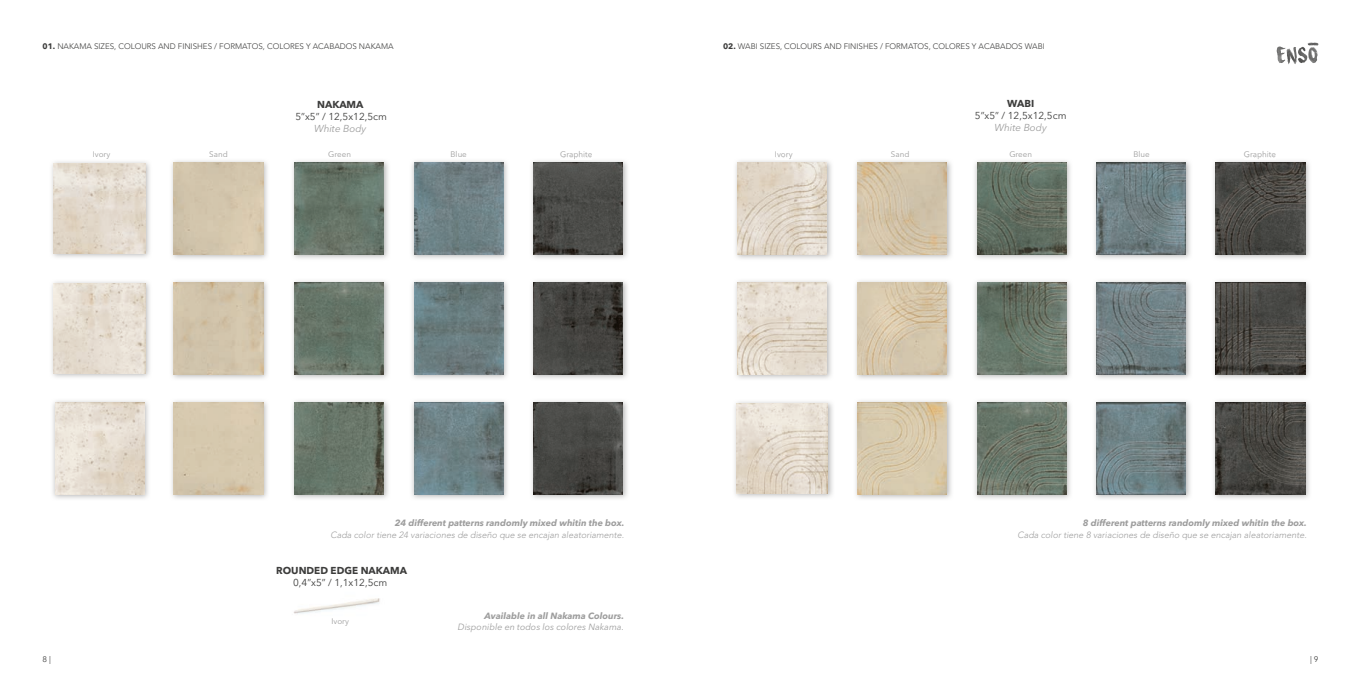
<style>
.page{position:relative;width:1361px;height:681px;background:#fff}
.page>*{position:absolute;margin:0;border:0;box-sizing:border-box;transform-origin:0 0}
.t1{font:10px "Avenir Next LT Pro";color:#3d3d3c}
.t2{font:700 10px "Avenir Next LT Pro";color:#3d3d3c}
.t3{font:italic 10px "Avenir Next LT Pro";color:#9d9d9d}
.t4{font:italic 300 9px "Avenir LT Std";color:#9d9d9d}
.t5{font:italic 700 9px "Avenir Next LT Pro";color:#9d9d9d}
.t6{font:italic 9px "Avenir Next LT Pro";color:#9d9d9d}
.t7{font:300 8px "Avenir LT Std";color:#3d3d3c}
.t8{font:8px "Avenir Next LT Pro";color:#9d9d9d}
.t9{font:8px "Avenir Next LT Pro";color:#3d3d3c}
.s1{font-family:"Avenir Next LT Pro";font-weight:700}
</style>
<div class="page">
<img style="left:294px;top:598px;width:86px;height:16px">
<img style="left:292px;top:160px;width:97px;height:99px">
<img style="left:294px;top:162px;width:90px;height:92px">
<img style="left:51px;top:161px;width:99px;height:97px">
<img style="left:54px;top:164px;width:92px;height:89px">
<img style="left:171px;top:160px;width:97px;height:99px">
<img style="left:174px;top:162px;width:89px;height:92px">
<img style="left:411px;top:160px;width:97px;height:99px">
<img style="left:414px;top:162px;width:89px;height:92px">
<img style="left:531px;top:160px;width:97px;height:99px">
<img style="left:533px;top:162px;width:90px;height:92px">
<img style="left:292px;top:280px;width:97px;height:99px">
<img style="left:294px;top:282px;width:90px;height:92px">
<img style="left:51px;top:281px;width:99px;height:97px">
<img style="left:54px;top:283px;width:92px;height:90px">
<img style="left:171px;top:280px;width:97px;height:99px">
<img style="left:174px;top:282px;width:89px;height:92px">
<img style="left:411px;top:280px;width:97px;height:99px">
<img style="left:414px;top:282px;width:89px;height:92px">
<img style="left:531px;top:280px;width:97px;height:99px">
<img style="left:533px;top:282px;width:90px;height:92px">
<img style="left:292px;top:400px;width:97px;height:99px">
<img style="left:294px;top:402px;width:90px;height:92px">
<img style="left:52px;top:400px;width:97px;height:99px">
<img style="left:55px;top:402px;width:89px;height:92px">
<img style="left:171px;top:400px;width:97px;height:99px">
<div style="left:174px;top:402px;width:89px;height:92px;background:#d6c9ae"></div>
<img style="left:411px;top:400px;width:97px;height:99px">
<img style="left:414px;top:402px;width:89px;height:92px">
<img style="left:531px;top:400px;width:97px;height:99px">
<img style="left:533px;top:402px;width:90px;height:92px">
<img style="left:974px;top:160px;width:97px;height:99px">
<img style="left:977px;top:162px;width:89px;height:92px">
<img style="left:735px;top:160px;width:97px;height:99px">
<img style="left:737px;top:162px;width:89px;height:92px">
<img style="left:855px;top:160px;width:97px;height:99px">
<img style="left:857px;top:162px;width:89px;height:92px">
<img style="left:1094px;top:160px;width:97px;height:99px">
<img style="left:1096px;top:162px;width:89px;height:92px">
<img style="left:1213px;top:160px;width:97px;height:99px">
<img style="left:1216px;top:162px;width:89px;height:92px">
<img style="left:974px;top:280px;width:97px;height:99px">
<img style="left:977px;top:282px;width:89px;height:92px">
<img style="left:735px;top:280px;width:97px;height:99px">
<img style="left:737px;top:282px;width:89px;height:92px">
<img style="left:855px;top:280px;width:97px;height:99px">
<img style="left:857px;top:282px;width:89px;height:92px">
<img style="left:1094px;top:280px;width:97px;height:99px">
<img style="left:1096px;top:282px;width:89px;height:92px">
<img style="left:1213px;top:280px;width:97px;height:99px">
<img style="left:1216px;top:282px;width:89px;height:92px">
<img style="left:974px;top:400px;width:97px;height:99px">
<img style="left:977px;top:402px;width:89px;height:92px">
<img style="left:734px;top:401px;width:99px;height:97px">
<img style="left:736px;top:403px;width:92px;height:90px">
<img style="left:855px;top:400px;width:97px;height:99px">
<img style="left:857px;top:402px;width:89px;height:92px">
<img style="left:1094px;top:400px;width:97px;height:99px">
<img style="left:1096px;top:402px;width:89px;height:92px">
<img style="left:1213px;top:400px;width:97px;height:99px">
<img style="left:1216px;top:402px;width:89px;height:92px">
<svg style="left:1276px;top:43px;width:42px;height:21px"></svg>
<p class="t7" style="left:43px;top:41px;width:353px"><span class="s1">01.</span> NAKAMA SIZES, COLOURS AND FINISHES / FORMATOS, COLORES Y ACABADOS NAKAMA</p>
<p class="t2" style="left:317px;top:98px;width:48px">NAKAMA</p>
<p class="t1" style="left:295px;top:110px;width:93px">5”x5” / 12,5x12,5cm</p>
<p class="t3" style="left:314px;top:122px;width:54px">White Body</p>
<p class="t7" style="left:723px;top:41px;width:323px"><span class="s1">02.</span> WABI SIZES, COLOURS AND FINISHES / FORMATOS, COLORES Y ACABADOS WABI</p>
<p class="t2" style="left:1007px;top:98px;width:29px">WABI</p>
<p class="t1" style="left:975px;top:110px;width:93px">5”x5” / 12,5x12,5cm</p>
<p class="t3" style="left:994px;top:122px;width:54px">White Body</p>
<p class="t8" style="left:93px;top:149px;width:19px">Ivory</p>
<p class="t8" style="left:209px;top:149px;width:20px">Sand</p>
<p class="t8" style="left:450px;top:149px;width:18px">Blue</p>
<p class="t8" style="left:560px;top:149px;width:34px">Graphite</p>
<p class="t8" style="left:775px;top:149px;width:19px">Ivory</p>
<p class="t8" style="left:1133px;top:149px;width:18px">Blue</p>
<p class="t8" style="left:1244px;top:149px;width:34px">Graphite</p>
<p class="t8" style="left:328px;top:149px;width:24px">Green</p>
<p class="t8" style="left:891px;top:149px;width:20px">Sand</p>
<p class="t8" style="left:1009px;top:149px;width:24px">Green</p>
<p class="t5" style="left:395px;top:517px;width:231px">24 different patterns randomly mixed whitin the box.</p>
<p class="t4" style="left:330px;top:529px;width:295px">Cada color tiene 24 variaciones de diseño que se encajan aleatoriamente.</p>
<p class="t2" style="left:276px;top:563px;width:132px">ROUNDED EDGE NAKAMA</p>
<p class="t1" style="left:293px;top:576px;width:96px">0,4”x5” / 1,1x12,5cm</p>
<p class="t8" style="left:331px;top:616px;width:19px">Ivory</p>
<p class="t5" style="left:484px;top:610px;width:141px">Available in all Nakama Colours.</p>
<p class="t6" style="left:458px;top:621px;width:168px">Disponible en todos los colores Nakama.</p>
<p class="t5" style="left:1083px;top:517px;width:226px">8 different patterns randomly mixed whitin the box.</p>
<p class="t4" style="left:1017px;top:529px;width:291px">Cada color tiene 8 variaciones de diseño que se encajan aleatoriamente.</p>
<p class="t9" style="left:43px;top:654px;width:10px">8 |</p>
<p class="t9" style="left:1310px;top:654px;width:10px">| 9</p>
</div>
